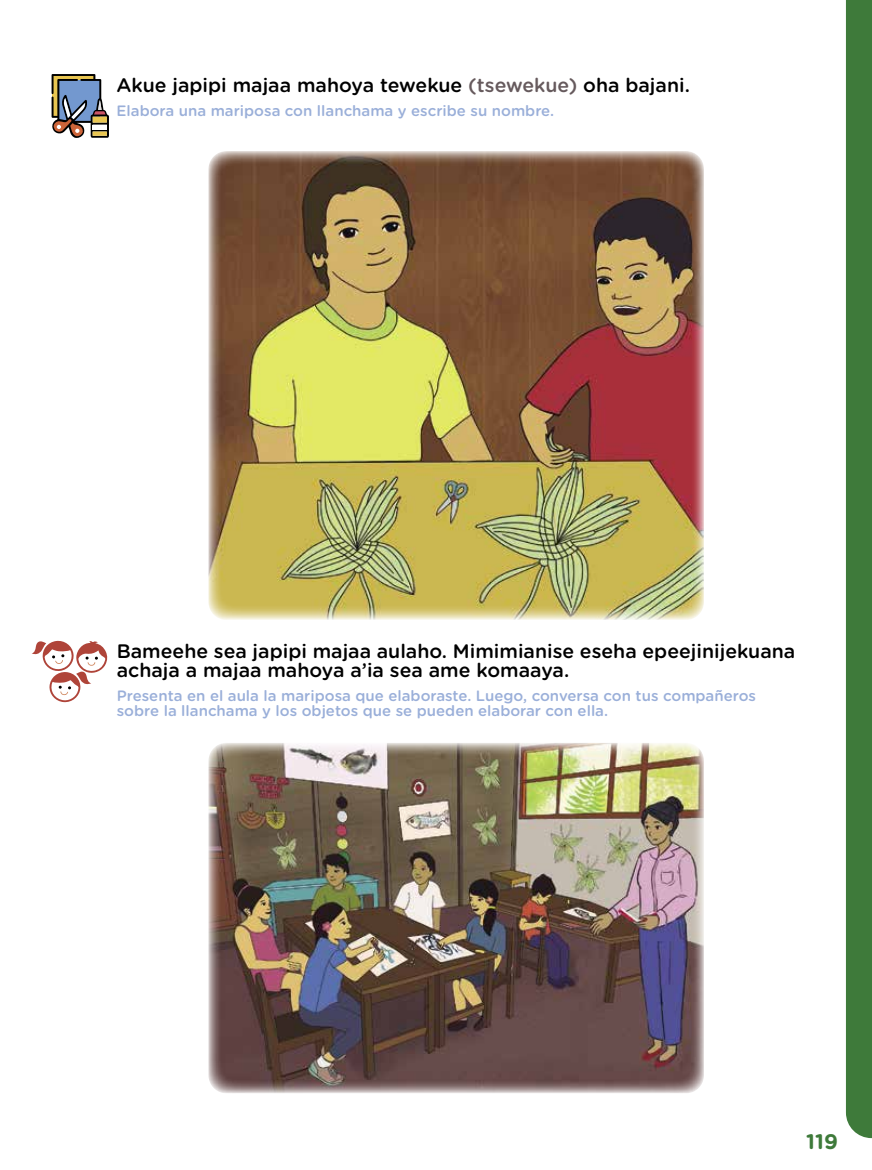
<style>
.page{position:relative;width:872px;height:1170px;background:#fff}
.page>*{position:absolute;margin:0;border:0;box-sizing:border-box;transform-origin:0 0}
.t1{font:700 21px "Gotham Rounded";color:#3e7a3a}
.t2{font:500 19.5px/19.5px "Gotham Rounded";color:#000}
.t3{font:500 15px/15px "Gotham Rounded";color:#9aafd9}
.s1{color:#665a5d}
</style>
<div class="page">
<div style="left:846px;top:0;width:26px;height:1137px;background:#3e7a3a"></div>
<img style="left:208px;top:151px;width:496px;height:469px">
<img style="left:208px;top:743px;width:496px;height:350px">
<svg style="left:52px;top:74px;width:57px;height:64px"></svg>
<svg style="left:32px;top:640px;width:76px;height:62px"></svg>
<h2 class="t2" style="left:117px;top:75px;width:575px">Akue japipi majaa mahoya tewekue <span class="s1">(tsewekue)</span> oha bajani.</h2>
<p class="t3" style="left:117px;top:103px;width:439px">Elabora una mariposa con llanchama y escribe su nombre.</p>
<h2 class="t2" style="left:117px;top:640px;width:680px">Bameehe sea japipi majaa aulaho. Mimimianise eseha epeejinijekuana achaja a majaa mahoya a’ia sea ame komaaya.</h2>
<p class="t3" style="left:117px;top:687px;width:641px">Presenta en el aula la mariposa que elaboraste. Luego, conversa con tus compañeros sobre la llanchama y los objetos que se pueden elaborar con ella.</p>
<h1 class="t1" style="left:806px;top:1125px;width:33px">119</h1>
</div>
